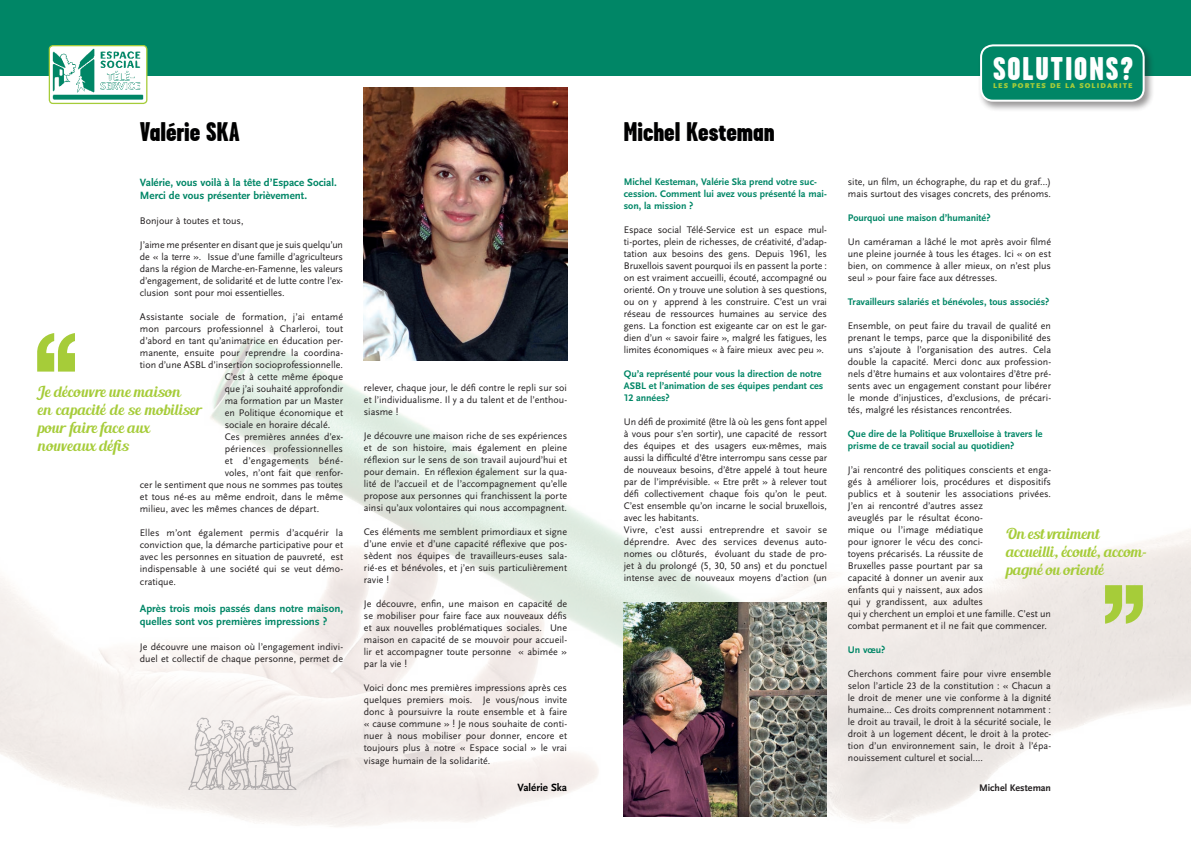
<style>
.page{position:relative;width:1191px;height:842px;background:#fff}
.page>*{position:absolute;margin:0;border:0;box-sizing:border-box;transform-origin:0 0}
.t1{font:700 120px "Helvetica Neue LT Std";color:#a6cc39}
.t2{font:900 32.8px "Garage Gothic";letter-spacing:.05em;color:#fff}
.t3{font:900 27px "Garage Gothic";letter-spacing:-.005em;color:#000001}
.t4{font:15px/18px "Blenda Script";letter-spacing:.01em;color:#a6cc39}
.t5{font:700 11px/13.2px "Scala Sans LF";letter-spacing:-.005em;color:#008666}
.t6{font:700 11px "Scala Sans LF";letter-spacing:-.005em;color:#000001}
.t7{font:10px/12px "Scala Sans LF";color:#231f20;text-align:justify}
.t8{font:700 10px/12px "Scala Sans LF";color:#008666}
.t9{font:10px "Scala Sans LF";letter-spacing:.025em;color:#231f20}
.t10{font:700 10px "Scala Sans LF";color:#231f20}
.t11{font:900 7.3px "Scala Sans";letter-spacing:.15em;color:#a6cc39}
</style>
<div class="page">
<img style="left:0;top:286px;width:1191px;height:541px">
<div style="left:0;top:0;width:1191px;height:75px;background:#008666"></div>
<img style="left:49px;top:46px;width:98px;height:57px">
<div style="left:49px;top:45px;width:98px;height:59px;border:1px solid #a6cc39;border-radius:4px"></div>
<div style="left:978px;top:42px;width:176px;height:70px;background:#231f20;opacity:.46"></div>
<div style="left:981px;top:45px;width:162px;height:56px;background:#008666;border-radius:12px"></div>
<div style="left:980px;top:44px;width:164px;height:58px;border:2px solid #fff;border-radius:12px"></div>
<img style="left:364px;top:88px;width:203px;height:272px">
<img style="left:624px;top:602px;width:203px;height:214px">
<img style="left:182px;top:715px;width:127px;height:75px">
<h3 class="t3" style="left:140px;top:116px;width:101px">Valérie SKA</h3>
<h3 class="t3" style="left:623px;top:116px;width:153px">Michel Kesteman</h3>
<p class="t5" style="left:140px;top:176px;width:198px">Valérie, vous voilà à la tête d’Espace Social.<br>Merci de vous présenter brièvement.</p>
<p class="t7" style="left:140px;top:215px;width:105px">Bonjour à toutes et tous,</p>
<p class="t7" style="left:140px;top:239px;width:205px">J’aime me présenter en disant que je suis quelqu’un de « la terre ». Issue d’une famille d’agriculteurs dans la région de Marche-en-Famenne, les valeurs d’engagement, de solidarité et de lutte contre l’ex&shy;clusion sont pour moi essentielles.</p>
<p class="t7" style="left:140px;top:311px;width:205px">Assistante sociale de formation, j’ai entamé</p>
<p class="t7" style="left:140px;top:323px;width:205px">mon parcours professionnel à Charleroi, tout</p>
<p class="t7" style="left:140px;top:335px;width:205px">d’abord en tant qu’animatrice en éducation per-</p>
<p class="t7" style="left:140px;top:347px;width:205px">manente, ensuite pour reprendre la coordina-</p>
<p class="t7" style="left:140px;top:359px;width:205px">tion d’une ASBL d’insertion socioprofessionnelle.</p>
<p class="t7" style="left:225px;top:371px;width:120px">C’est à cette même époque</p>
<p class="t7" style="left:225px;top:383px;width:120px">que j’ai souhaité approfondir</p>
<p class="t7" style="left:225px;top:395px;width:120px">ma formation par un Master</p>
<p class="t7" style="left:225px;top:407px;width:120px">en Politique économique et</p>
<p class="t7" style="left:225px;top:419px;width:107px">sociale en horaire décalé.</p>
<p class="t7" style="left:225px;top:431px;width:120px">Ces premières années d’ex-</p>
<p class="t7" style="left:225px;top:443px;width:120px">périences professionnelles</p>
<p class="t9" style="left:225px;top:455px;width:120px">et d’engagements béné-</p>
<p class="t7" style="left:225px;top:467px;width:120px">voles, n’ont fait que renfor-</p>
<p class="t7" style="left:140px;top:479px;width:205px">cer le sentiment que nous ne sommes pas toutes</p>
<p class="t7" style="left:140px;top:491px;width:205px">et tous né-es au même endroit, dans le même</p>
<p class="t7" style="left:140px;top:503px;width:181px">milieu, avec les mêmes chances de départ.</p>
<p class="t7" style="left:140px;top:527px;width:205px">Elles m’ont également permis d’acquérir la conviction que, la démarche participative pour et avec les personnes en situation de pauvreté, est indispensable à une société qui se veut démo-</p>
<p class="t7" style="left:140px;top:576px;width:38px">cratique.</p>
<p class="t5" style="left:140px;top:602px;width:205px">Après trois mois passés dans notre maison, quelles sont vos premières impressions ?</p>
<p class="t7" style="left:140px;top:641px;width:205px">Je découvre une maison où l’engagement indivi&shy;duel et collectif de chaque personne, permet de</p>
<h1 class="t1" style="left:29px;top:302px;width:56px">‘‘</h1>
<h3 class="t4" style="left:37px;top:383px;width:166px">Je découvre une maison<br>en capacité de se mobiliser pour faire face aux nouveaux défis</h3>
<p class="t7" style="left:364px;top:382px;width:205px">relever, chaque jour, le défi contre le repli sur soi et l’individualisme. Il y a du talent et de l’enthou&shy;siasme !</p>
<p class="t7" style="left:364px;top:430px;width:205px">Je découvre une maison riche de ses expériences et de son histoire, mais également en pleine réflexion sur le sens de son travail aujourd’hui et pour demain. En réflexion également sur la qua&shy;lité de l’accueil et de l’accompagnement qu’elle propose aux personnes qui franchissent la porte ainsi qu’aux volontaires qui nous accompagnent.</p>
<p class="t7" style="left:364px;top:526px;width:205px">Ces éléments me semblent primordiaux et signe d’une envie et d’une capacité réflexive que pos&shy;sèdent nos équipes de travailleurs-euses sala&shy;rié-es et bénévoles, et j’en suis particulièrement ravie !</p>
<p class="t7" style="left:364px;top:598px;width:205px">Je découvre, enfin, une maison en capacité de se mobiliser pour faire face aux nouveaux défis et aux nouvelles problématiques sociales. Une maison en capacité de se mouvoir pour accueil&shy;lir et accompagner toute personne « abimée » par la vie !</p>
<p class="t7" style="left:364px;top:682px;width:205px">Voici donc mes premières impressions après ces quelques premiers mois. Je vous/nous invite donc à poursuivre la route ensemble et à faire « cause commune » ! Je nous souhaite de conti&shy;nuer à nous mobiliser pour donner, encore et toujours plus à notre « Espace social » le vrai</p>
<p class="t7" style="left:364px;top:755px;width:128px">visage humain de la solidarité.</p>
<p class="t6" style="left:517px;top:781px;width:51px">Valérie Ska</p>
<p class="t8" style="left:624px;top:176px;width:204px">Michel Kesteman, Valérie Ska prend votre suc&shy;cession. Comment lui avez vous présenté la mai&shy;son, la mission ?</p>
<p class="t7" style="left:624px;top:224px;width:205px">Espace social Télé-Service est un espace mul&shy;ti-portes, plein de richesses, de créativité, d’adap&shy;tation aux besoins des gens. Depuis 1961, les Bruxellois savent pourquoi ils en passent la porte : on est vraiment accueilli, écouté, accompagné ou orienté. On y trouve une solution à ses questions, ou on y apprend à les construire. C’est un vrai réseau de ressources humaines au service des gens. La fonction est exigeante car on est le gar&shy;dien d’un « savoir faire », malgré les fatigues, les limites économiques « à faire mieux avec peu ».</p>
<p class="t8" style="left:624px;top:368px;width:201px">Qu’a représenté pour vous la direction de notre<br>ASBL et l’animation de ses équipes pendant ces<br>12 années?</p>
<p class="t7" style="left:624px;top:416px;width:205px;text-align:left">Un défi de proximité (être là où les gens font appel à vous pour s’en sortir), une capacité de ressort des équipes et des usagers eux-mêmes, mais aussi la difficulté d’être interrompu sans cesse par de nouveaux besoins, d’être appelé à tout heure par de l’imprévisible. « Etre prêt » à relever tout défi collectivement chaque fois qu’on le peut.<br>C’est ensemble qu’on incarne le social bruxellois, avec les habitants.<br>Vivre, c’est aussi entreprendre et savoir se déprendre. Avec des services devenus auto&shy;nomes ou clôturés, évoluant du stade de pro&shy;jet à du prolongé (5, 30, 50 ans) et du ponctuel intense avec de nouveaux moyens d’action (un</p>
<h2 class="t2" style="left:993px;top:50px;width:142px">SOLUTIONS?</h2>
<p class="t11" style="left:993px;top:82px;width:141px">LES PORTES DE LA SOLIDARITE</p>
<p class="t7" style="left:848px;top:176px;width:205px">site, un film, un échographe, du rap et du graf…) mais surtout des visages concrets, des prénoms.</p>
<p class="t8" style="left:848px;top:212px;width:144px">Pourquoi une maison d’humanité?</p>
<p class="t7" style="left:848px;top:236px;width:205px">Un caméraman a lâché le mot après avoir filmé une pleine journée à tous les étages. Ici « on est bien, on commence à aller mieux, on n’est plus seul » pour faire face aux détresses.</p>
<p class="t8" style="left:848px;top:296px;width:203px">Travailleurs salariés et bénévoles, tous associés?</p>
<p class="t7" style="left:848px;top:320px;width:205px">Ensemble, on peut faire du travail de qualité en prenant le temps, parce que la disponibilité des uns s’ajoute à l’organisation des autres. Cela double la capacité. Merci donc aux profession&shy;nels d’être humains et aux volontaires d’être pré&shy;sents avec un engagement constant pour libérer le monde d’injustices, d’exclusions, de précari&shy;tés, malgré les résistances rencontrées.</p>
<p class="t8" style="left:848px;top:428px;width:196px">Que dire de la Politique Bruxelloise à travers le prisme de ce travail social au quotidien?</p>
<p class="t7" style="left:848px;top:464px;width:205px;text-align:left">J’ai rencontré des politiques conscients et enga&shy;gés à améliorer lois, procédures et dispositifs publics et à soutenir les associations privées.<br>J’en ai rencontré d’autres assez<br>aveuglés par le résultat écono-<br>mique ou l’image médiatique<br>pour ignorer le vécu des conci-<br>toyens précarisés. La réussite de<br>Bruxelles passe pourtant par sa<br>capacité à donner un avenir aux<br>enfants qui y naissent, aux ados<br>qui y grandissent, aux adultes<br>qui y cherchent un emploi et une famille. C’est un combat permanent et il ne fait que commencer.</p>
<p class="t8" style="left:848px;top:644px;width:39px">Un vœu?</p>
<p class="t7" style="left:848px;top:668px;width:205px">Cherchons comment faire pour vivre ensemble selon l’article 23 de la constitution : « Chacun a le droit de mener une vie conforme à la dignité humaine… Ces droits comprennent notamment : le droit au travail, le droit à la sécurité sociale, le droit à un logement décent, le droit à la protec&shy;tion d’un environnement sain, le droit à l’épa&shy;nouissement culturel et social….</p>
<p class="t10" style="left:979px;top:782px;width:74px">Michel Kesteman</p>
<h3 class="t4" style="left:1005px;top:526px;width:143px">On est vraiment accueilli, écouté, accom&shy;pagné ou orienté</h3>
<h1 class="t1" style="left:1151px;top:655px;width:56px;rotate:-180deg">‘‘</h1>
</div>
